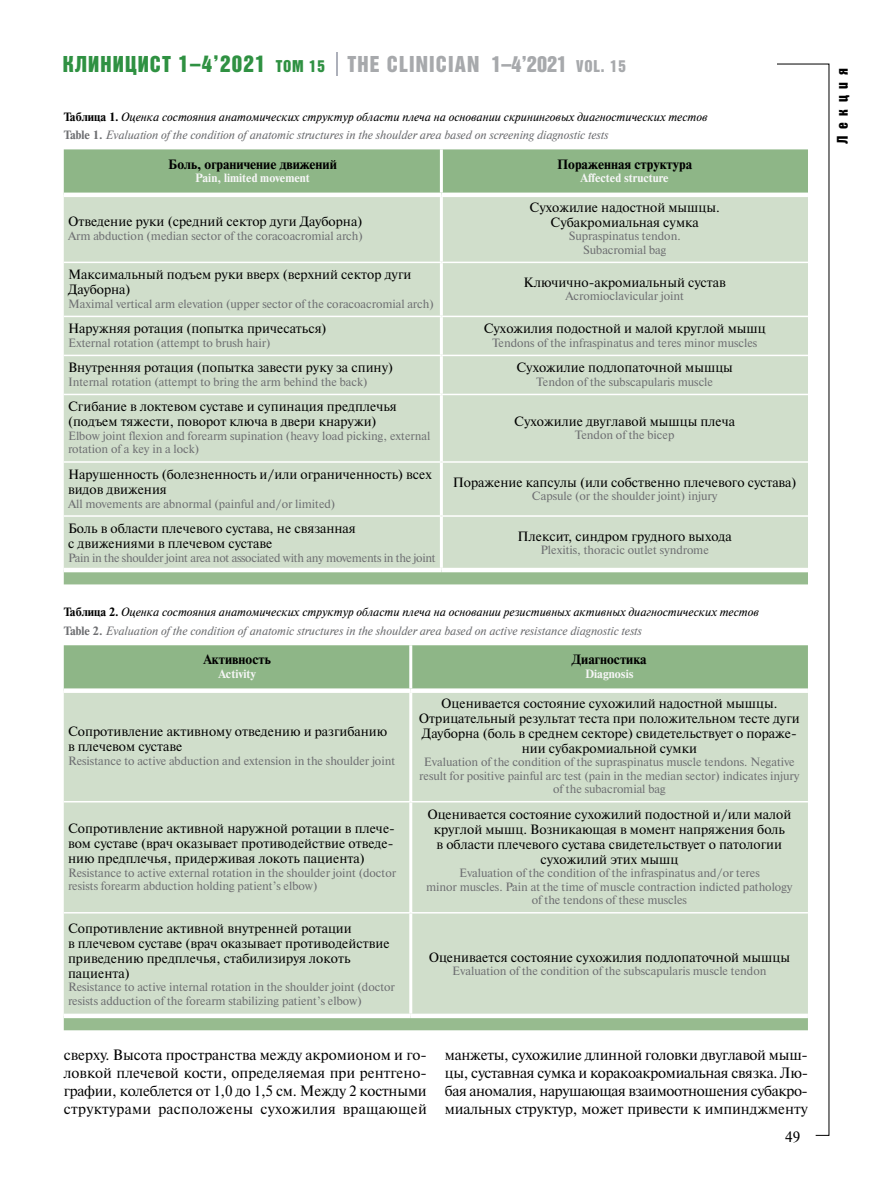
<style>
.page{position:relative;width:893px;height:1191px;background:#fff}
.page>*{position:absolute;margin:0;border:0;box-sizing:border-box;transform-origin:0 0}
.t1{font:22.2px "Bastion Kontrast Alt C";letter-spacing:.05em;color:#a7a9ac}
.t2{font:15px/18px "Newton C";color:#000;text-align:justify}
.t3{font:15px "Bastion Kontrast Alt C";letter-spacing:.45em;color:#000}
.t4{font:13.5px/15px "Newton C";color:#000}
.t5{font:700 13.5px "Newton C";color:#000}
.t6{font:12px/13.5px "Newton C";color:#6d6e71;text-align:center}
.t7{font:italic 12px/18.6px "Newton C";color:#000}
.t8{font:12px "Newton C";letter-spacing:-.02em;color:#6d6e71}
.t9{font:700 12px "Newton C";color:#f6f6f6}
.s1{color:#2f9142}
.s2{font-size:23.1px;color:#2f9142}
.s3{font-size:16.5px;color:#2f9142}
.s4{font-size:16.5px}
.s5{font-weight:700;font-style:normal}
.s6{font-weight:700;font-style:normal;color:#6d6e71}
.s7{color:#6d6e71}
</style>
<div class="page">
<svg style="left:603px;top:64px;width:226px;height:1071px"></svg>
<div style="left:63px;top:51px;width:714px;height:21px;background:#fff"></div>
<svg style="left:336px;top:52px;width:1px;height:23px"></svg>
<div style="left:64px;top:149px;width:744px;height:44px;background:#8eb687"></div>
<div style="left:64px;top:197px;width:744px;height:371px;background:#d0decb"></div>
<svg style="left:64px;top:572px;width:744px;height:12px;background:#99bc91"></svg>
<hr style="left:440px;top:149px;width:3px;height:44px;background:#fff">
<hr style="left:440px;top:197px;width:3px;height:65px;background:#fff">
<hr style="left:440px;top:263px;width:3px;height:53px;background:#fff">
<hr style="left:440px;top:317px;width:3px;height:38px;background:#fff">
<hr style="left:440px;top:356px;width:3px;height:38px;background:#fff">
<hr style="left:440px;top:395px;width:3px;height:66px;background:#fff">
<hr style="left:440px;top:463px;width:3px;height:52px;background:#fff">
<hr style="left:440px;top:517px;width:3px;height:51px;background:#fff">
<hr style="left:64px;top:262px;width:377px;height:1px;background:#fff">
<hr style="left:441px;top:262px;width:367px;height:1px;background:#fff">
<hr style="left:64px;top:316px;width:377px;height:1px;background:#fff">
<hr style="left:441px;top:316px;width:367px;height:1px;background:#fff">
<hr style="left:64px;top:355px;width:377px;height:1px;background:#fff">
<hr style="left:441px;top:355px;width:367px;height:1px;background:#fff">
<hr style="left:64px;top:394px;width:377px;height:1px;background:#fff">
<hr style="left:441px;top:394px;width:367px;height:1px;background:#fff">
<hr style="left:64px;top:461px;width:377px;height:2px;background:#fff">
<hr style="left:441px;top:461px;width:367px;height:2px;background:#fff">
<hr style="left:64px;top:515px;width:377px;height:2px;background:#fff">
<hr style="left:441px;top:515px;width:367px;height:2px;background:#fff">
<hr style="left:441px;top:193px;width:367px;height:4px;background:#fff">
<hr style="left:441px;top:568px;width:367px;height:4px;background:#fff">
<div style="left:64px;top:645px;width:744px;height:43px;background:#8eb687"></div>
<div style="left:64px;top:693px;width:744px;height:320px;background:#d0decb"></div>
<svg style="left:64px;top:1018px;width:744px;height:12px;background:#98bb90"></svg>
<hr style="left:409px;top:645px;width:3px;height:43px;background:#fff">
<hr style="left:409px;top:693px;width:3px;height:108px;background:#fff">
<hr style="left:409px;top:802px;width:3px;height:110px;background:#fff">
<hr style="left:409px;top:913px;width:3px;height:100px;background:#fff">
<hr style="left:64px;top:801px;width:347px;height:1px;background:#fff">
<hr style="left:411px;top:801px;width:397px;height:1px;background:#fff">
<hr style="left:64px;top:912px;width:347px;height:1px;background:#fff">
<hr style="left:411px;top:912px;width:397px;height:1px;background:#fff">
<div style="left:411px;top:688px;width:397px;height:5px;background:#fff"></div>
<div style="left:411px;top:1013px;width:397px;height:5px;background:#fff"></div>
<h1 class="t1" style="left:63px;top:52px;width:565px"><span class="s1">КЛИНИЦИСТ</span> <span class="s2">1–4’2021</span> <span class="s3">ТОМ 15</span> THE CLINICIAN 1–4’2021 <span class="s4">VOL. 15</span></h1>
<p class="t7" style="left:64px;top:107px;width:645px"><span class="s5">Таблица 1.</span> Оценка состояния анатомических структур области плеча на основании скрининговых диагностических тестов<br><span class="s6">Table 1.</span> <span class="s7">Evaluation of the condition of anatomic structures in the shoulder area based on screening diagnostic tests</span></p>
<p class="t5" style="left:168px;top:156px;width:170px">Боль, ограничение движений</p>
<p class="t9" style="left:195px;top:171px;width:116px">Pain, limited movement</p>
<p class="t5" style="left:557px;top:156px;width:137px">Пораженная структура</p>
<p class="t9" style="left:581px;top:171px;width:90px">Affected structure</p>
<p class="t4" style="left:68px;top:214px;width:296px">Отведение руки (средний сектор дуги Дауборна)</p>
<p class="t6" style="left:68px;top:229px;width:296px">Arm abduction (median sector of the coracoacromial arch)</p>
<p class="t4" style="left:68px;top:267px;width:345px">Максимальный подъем руки вверх (верхний сектор дуги<br>Дауборна)</p>
<p class="t6" style="left:68px;top:297px;width:367px">Maximal vertical arm elevation (upper sector of the coracoacromial arch)</p>
<p class="t4" style="left:68px;top:321px;width:260px">Наружняя ротация (попытка причесаться)</p>
<p class="t6" style="left:68px;top:336px;width:204px">External rotation (attempt to brush hair)</p>
<p class="t4" style="left:68px;top:360px;width:327px">Внутренняя ротация (попытка завести руку за спину)</p>
<p class="t6" style="left:68px;top:375px;width:301px">Internal rotation (attempt to bring the arm behind the back)</p>
<p class="t4" style="left:68px;top:399px;width:330px">Сгибание в локтевом суставе и супинация предплечья (подъем тяжести, поворот ключа в двери кнаружи)</p>
<p class="t6" style="left:68px;top:429px;width:364px;text-align:left">Elbow joint flexion and forearm supination (heavy load picking, external rotation of a key in a lock)</p>
<p class="t4" style="left:68px;top:467px;width:365px">Нарушенность (болезненность и/или ограниченность) всех видов движения</p>
<p class="t6" style="left:68px;top:497px;width:269px">All movements are abnormal (painful and/or limited)</p>
<p class="t4" style="left:68px;top:521px;width:289px">Боль в области плечевого сустава, не связанная с движениями в плечевом суставе</p>
<p class="t8" style="left:68px;top:551px;width:369px">Pain in the shoulder joint area not associated with any movements in the joint</p>
<p class="t4" style="left:529px;top:200px;width:192px;text-align:center">Сухожилие надостной мышцы.<br>Субакромиальная сумка</p>
<p class="t6" style="left:569px;top:229px;width:113px">Supraspinatus tendon.<br>Subacromial bag</p>
<p class="t4" style="left:524px;top:275px;width:204px">Ключично-акромиальный сустав</p>
<p class="t6" style="left:565px;top:289px;width:120px">Acromioclavicular joint</p>
<p class="t4" style="left:484px;top:321px;width:283px">Сухожилия подостной и малой круглой мышц</p>
<p class="t6" style="left:492px;top:336px;width:267px">Tendons of the infraspinatus and teres minor muscles</p>
<p class="t4" style="left:516px;top:360px;width:218px">Сухожилие подлопаточной мышцы</p>
<p class="t6" style="left:536px;top:375px;width:178px">Tendon of the subscapularis muscle</p>
<p class="t4" style="left:514px;top:413px;width:222px">Сухожилие двуглавой мышцы плеча</p>
<p class="t6" style="left:575px;top:428px;width:101px">Tendon of the bicep</p>
<p class="t4" style="left:453px;top:474px;width:345px">Поражение капсулы (или собственно плечевого сустава)</p>
<p class="t6" style="left:532px;top:489px;width:187px">Capsule (or the shoulder joint) injury</p>
<p class="t4" style="left:518px;top:528px;width:216px">Плексит, синдром грудного выхода</p>
<p class="t6" style="left:540px;top:543px;width:170px">Plexitis, thoracic outlet syndrome</p>
<p class="t7" style="left:64px;top:603px;width:697px"><span class="s5">Таблица 2.</span> Оценка состояния анатомических структур области плеча на основании резистивных активных диагностических тестов<br><span class="s6">Table 2.</span> <span class="s7">Evaluation of the condition of anatomic structures in the shoulder area based on active resistance diagnostic tests</span></p>
<p class="t5" style="left:204px;top:652px;width:69px">Активность</p>
<p class="t9" style="left:218px;top:667px;width:39px">Activity</p>
<p class="t5" style="left:572px;top:652px;width:77px">Диагностика</p>
<p class="t9" style="left:585px;top:667px;width:50px">Diagnosis</p>
<p class="t4" style="left:68px;top:724px;width:321px">Сопротивление активному отведению и разгибанию в плечевом суставе</p>
<p class="t6" style="left:68px;top:754px;width:329px">Resistance to active abduction and extension in the shoulder joint</p>
<p class="t4" style="left:68px;top:821px;width:328px;text-align:justify">Сопротивление активной наружной ротации в плече&shy;вом суставе (врач оказывает противодействие отведе&shy;нию предплечья, придерживая локоть пациента)</p>
<p class="t6" style="left:68px;top:865px;width:329px;text-align:left">Resistance to active external rotation in the shoulder joint (doctor resists forearm abduction holding patient’s elbow)</p>
<p class="t4" style="left:68px;top:920px;width:323px">Сопротивление активной внутренней ротации<br>в плечевом суставе (врач оказывает противодействие приведению предплечья, стабилизируя локоть пациента)</p>
<p class="t6" style="left:68px;top:980px;width:328px;text-align:left">Resistance to active internal rotation in the shoulder joint (doctor resists adduction of the forearm stabilizing patient’s elbow)</p>
<p class="t4" style="left:419px;top:695px;width:382px;text-align:center">Оценивается состояние сухожилий надостной мышцы.<br>Отрицательный результат теста при положительном тесте дуги Дауборна (боль в среднем секторе) свидетельствует о пораже&shy;нии субакромиальной сумки</p>
<p class="t6" style="left:419px;top:755px;width:382px">Evaluation of the condition of the supraspinatus muscle tendons. Negative result for positive painful arc test (pain in the median sector) indicates injury of the subacromial bag</p>
<p class="t4" style="left:427px;top:806px;width:365px;text-align:center">Оценивается состояние сухожилий подостной и/или малой круглой мышц. Возникающая в момент напряжения боль<br>в области плечевого сустава свидетельствует о патологии сухожилий этих мышц</p>
<p class="t6" style="left:426px;top:866px;width:368px">Evaluation of the condition of the infraspinatus and/or teres<br>minor muscles. Pain at the time of muscle contraction indicted pathology of the tendons of these muscles</p>
<p class="t4" style="left:429px;top:949px;width:363px">Оценивается состояние сухожилия подлопаточной мышцы</p>
<p class="t6" style="left:452px;top:964px;width:316px">Evaluation of the condition of the subscapularis muscle tendon</p>
<p class="t2" style="left:64px;top:1046px;width:365px">сверху. Высота пространства между акромионом и го&shy;ловкой плечевой кости, определяемая при рентгено&shy;графии, колеблется от 1,0 до 1,5 см. Между 2 костными структурами расположены сухожилия вращающей</p>
<p class="t2" style="left:445px;top:1046px;width:365px">манжеты, сухожилие длинной головки двуглавой мыш&shy;цы, суставная сумка и коракоакромиальная связка. Лю&shy;бая аномалия, нарушающая взаимоотношения субакро&shy;миальных структур, может привести к импинджменту</p>
<p class="t2" style="left:785px;top:1127px;width:17px">49</p>
<p class="t3" style="left:835px;top:144px;width:77px;rotate:-90deg">Лекция</p>
</div>
